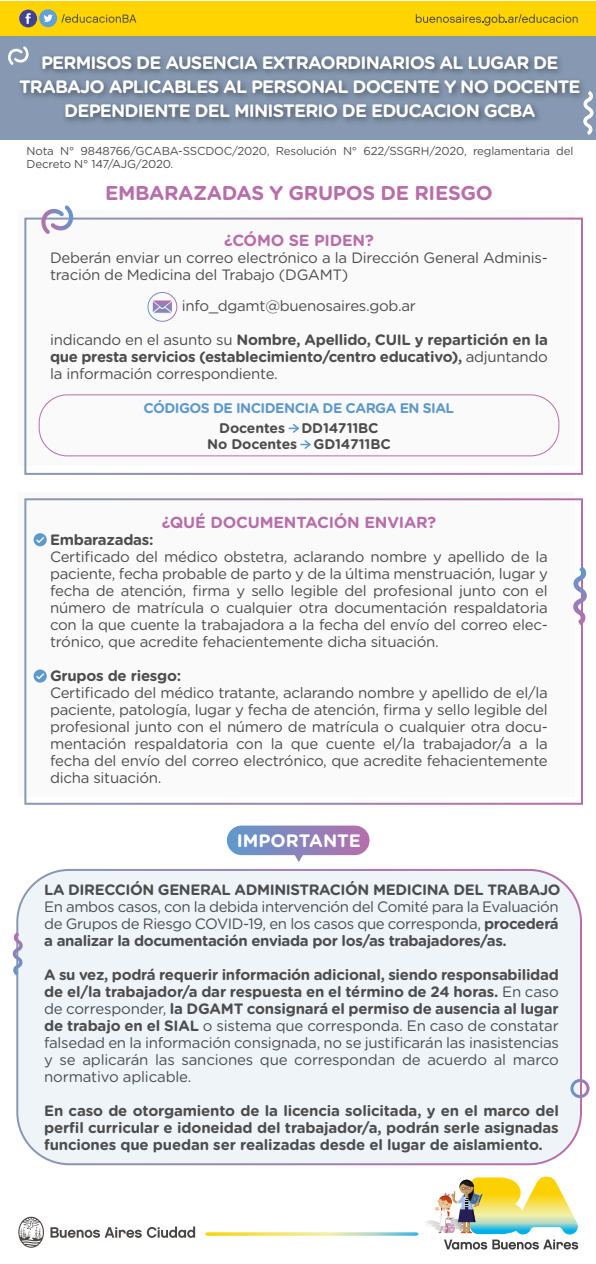
<style>
.page{position:relative;width:596px;height:1264px;background:#fff}
.page>*{position:absolute;margin:0;border:0;box-sizing:border-box;transform-origin:0 0}
.t1{font:700 20px "Gotham Rounded";letter-spacing:-.02em;color:#b76eab}
.t2{font:700 18px/24px "Gotham Rounded";letter-spacing:-.045em;color:#fff;text-align:center}
.t3{font:700 18px "Gotham Rounded";color:#fff}
.t4{font:700 16px "Gotham Rounded";letter-spacing:-.01em;color:#b76eab}
.t5{font:15px/17px "Gotham Rounded";letter-spacing:-.02em;color:#4d4d4d;text-align:justify}
.t6{font:700 15px/17px "Gotham Rounded";letter-spacing:-.02em;color:#4d4d4d;text-align:justify}
.t7{font:700 14px/16px "Gotham Rounded";letter-spacing:-.01em;color:#4d4d4d;text-align:center}
.t8{font:700 14px "Gotham Rounded";letter-spacing:-.035em;color:#5e99cc}
.t9{font:11.5px/13px "Gotham Rounded";letter-spacing:-.015em;color:#4d4d4d}
.s1{font-weight:400}
.s2{font-weight:700}
</style>
<div class="page">
<div style="left:18px;top:492px;width:556px;height:304px;background:#fbfafa"></div>
<div style="left:24px;top:498px;width:558px;height:307px;border:2px solid #fff"></div>
<div style="left:17px;top:870px;width:563px;height:294px;background:#eff4f9;border-radius:52px"></div>
<div style="left:16px;top:869px;width:565px;height:296px;border:2px solid #fff;border-radius:52px"></div>
<div style="left:18px;top:211px;width:556px;height:255px;background:#fbfafa"></div>
<div style="left:24px;top:218px;width:558px;height:257px;border:2px solid #fff"></div>
<div style="left:0;top:34px;width:595px;height:105px;background:#8799b2"></div>
<img style="left:10px;top:56px;width:585px;height:84px">
<svg style="left:40px;top:205px;width:35px;height:29px"></svg>
<div style="left:570px;top:1079px;width:19px;height:19px;border:3px solid #fff;border-radius:50%"></div>
<svg style="left:13px;top:932px;width:10px;height:43px"></svg>
<svg style="left:227px;top:826px;width:142px;height:36px"></svg>
<svg style="left:8px;top:46px;width:22px;height:19px"></svg>
<svg style="left:583px;top:91px;width:10px;height:44px"></svg>
<div style="left:147px;top:292px;width:30px;height:30px;border:1px solid #fff;border-radius:50%"></div>
<svg style="left:152px;top:300px;width:20px;height:13px"></svg>
<div style="left:39px;top:394px;width:520px;height:62px;border:1px solid #b76eab;border-radius:28px"></div>
<svg style="left:573px;top:566px;width:13px;height:59px"></svg>
<svg style="left:34px;top:533px;width:13px;height:13px"></svg>
<svg style="left:34px;top:669px;width:13px;height:14px"></svg>
<svg style="left:288px;top:424px;width:11px;height:9px"></svg>
<svg style="left:205px;top:1232px;width:213px;height:4px"></svg>
<svg style="left:50px;top:1226px;width:145px;height:12px"></svg>
<svg style="left:18px;top:1217px;width:26px;height:31px"></svg>
<svg style="left:444px;top:1240px;width:134px;height:9px"></svg>
<svg style="left:426px;top:1177px;width:151px;height:57px"></svg>
<div style="left:0;top:1px;width:595px;height:34px;background:#ffd400"></div>
<div style="left:19px;top:10px;width:18px;height:17px;background:#424293;border-radius:50%"></div>
<svg style="left:25px;top:13px;width:6px;height:11px"></svg>
<div style="left:39px;top:9px;width:18px;height:18px;background:#60a1d8;border-radius:9px"></div>
<svg style="left:44px;top:15px;width:9px;height:7px"></svg>
<svg style="left:415px;top:14px;width:162px;height:12px"></svg>
<svg style="left:61px;top:14px;width:75px;height:9px"></svg>
<svg style="left:300px;top:440px;width:10px;height:9px"></svg>
<p class="t2" style="left:19px;top:50px;width:563px">PERMISOS DE AUSENCIA EXTRAORDINARIOS AL LUGAR DE<br>TRABAJO APLICABLES AL PERSONAL DOCENTE Y NO DOCENTE<br>DEPENDIENTE DEL MINISTERIO DE EDUCACION GCBA</p>
<p class="t9" style="left:27px;top:144px;width:548px">Nota N° 9848766/GCABA-SSCDOC/2020, Resolución N° 622/SSGRH/2020, reglamentaria del<br>Decreto N° 147/AJG/2020.</p>
<h1 class="t1" style="left:105px;top:178px;width:389px">EMBARAZADAS Y GRUPOS DE RIESGO</h1>
<p class="t4" style="left:224px;top:228px;width:151px">¿CÓMO SE PIDEN?</p>
<p class="t5" style="left:50px;top:248px;width:499px">Deberán enviar un correo electrónico a la Dirección General Adminis&shy;tración de Medicina del Trabajo (DGAMT)</p>
<p class="t5" style="left:182px;top:296px;width:235px">info_dgamt@buenosaires.gob.ar</p>
<p class="t6" style="left:50px;top:330px;width:499px"><span class="s1">indicando en el asunto su</span> Nombre, Apellido, CUIL y repartición en la que presta servicios (establecimiento/centro educativo), <span class="s1">adjuntando la información correspondiente.</span></p>
<p class="t8" style="left:143px;top:397px;width:312px">CÓDIGOS DE INCIDENCIA DE CARGA EN SIAL</p>
<p class="t7" style="left:207px;top:419px;width:185px">Docentes DD14711BC<br>No Docentes GD14711BC</p>
<p class="t4" style="left:162px;top:510px;width:276px">¿QUÉ DOCUMENTACIÓN ENVIAR?</p>
<p class="t6" style="left:50px;top:530px;width:105px">Embarazadas:</p>
<p class="t5" style="left:50px;top:547px;width:499px">Certificado del médico obstetra, aclarando nombre y apellido de la paciente, fecha probable de parto y de la última menstruación, lugar y fecha de atención, firma y sello legible del profesional junto con el número de matrícula o cualquier otra documentación respaldatoria con la que cuente la trabajadora a la fecha del envío del correo elec&shy;trónico, que acredite fehacientemente dicha situación.</p>
<p class="t6" style="left:50px;top:666px;width:133px">Grupos de riesgo:</p>
<p class="t5" style="left:50px;top:683px;width:499px">Certificado del médico tratante, aclarando nombre y apellido de el/la paciente, patología, lugar y fecha de atención, firma y sello legible del profesional junto con el número de matrícula o cualquier otra docu&shy;mentación respaldatoria con la que cuente el/la trabajador/a a la fecha del envío del correo electrónico, que acredite fehacientemente dicha situación.</p>
<p class="t3" style="left:237px;top:827px;width:126px">IMPORTANTE</p>
<p class="t6" style="left:44px;top:881px;width:517px">LA DIRECCIÓN GENERAL ADMINISTRACIÓN MEDICINA DEL TRABAJO</p>
<p class="t5" style="left:44px;top:898px;width:516px">En ambos casos, con la debida intervención del Comité para la Evaluación de Grupos de Riesgo COVID-19, en los casos que corresponda, <span class="s2">procederá a analizar la documentación enviada por los/as trabajadores/as.</span></p>
<p class="t5" style="left:44px;top:966px;width:516px"><span class="s2">A su vez, podrá requerir información adicional, siendo responsabilidad de el/la trabajador/a dar respuesta en el término de 24 horas.</span> En caso de corresponder, <span class="s2">la DGAMT consignará el permiso de ausencia al lugar de trabajo en el SIAL</span> o sistema que corresponda. En caso de constatar falsedad en la información consignada, no se justificarán las inasistencias y se aplicarán las sanciones que correspondan de acuerdo al marco normativo aplicable.</p>
<p class="t6" style="left:44px;top:1102px;width:516px">En caso de otorgamiento de la licencia solicitada, y en el marco del perfil curricular e idoneidad del trabajador/a, podrán serle asignadas funciones que puedan ser realizadas desde el lugar de aislamiento.</p>
</div>
